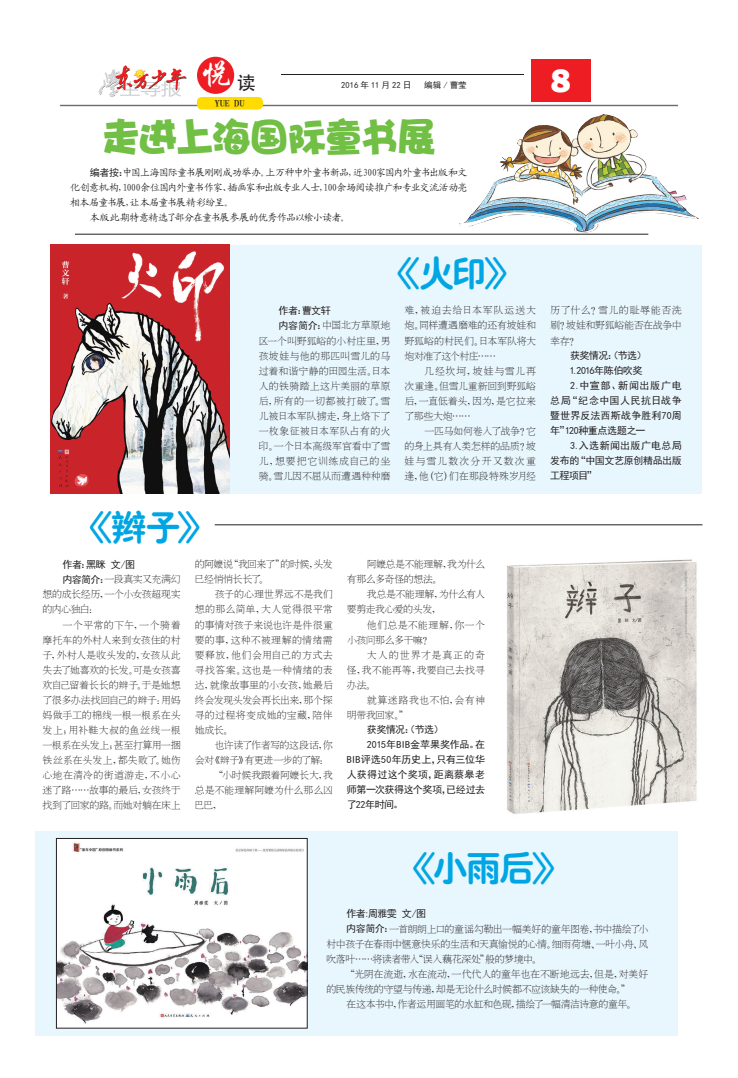
<style>
.page{position:relative;width:738px;height:1078px;background:#fff}
.page>*{position:absolute;margin:0;border:0;box-sizing:border-box;transform-origin:0 0}
.t1{font:40px "DFP Hai Bao W12";letter-spacing:-.08em;color:#71bf44}
.t2{font:36px "H Ye 4 gj";letter-spacing:-.075em;color:#00a6e4}
.t3{font:34px "H Yi 1 gj";color:#fff}
.t4{font:800 34px "Franklin Gothic";color:#fff}
.t5{font:10px/15px "H Ya 2 gj";letter-spacing:-.03em;color:#231f20;text-align:justify}
.t6{font:10px "Kai Ti GB2312";letter-spacing:-.07em;color:#231f20}
.t7{font:10px "Sim Hei";letter-spacing:-.02em;color:#231f20}
.t8{font:10px/15px "H Ya 2 gj";letter-spacing:-.055em;color:#231f20}
.t9{font:10px/15px "H Ya 2 gj";letter-spacing:.005em;color:#231f20}
.t10{font:10px/15px "H Ya 2 gj";letter-spacing:.025em;color:#231f20}
.t11{font:10px "H Ya 2 gj";letter-spacing:-.05em;color:#231f20}
.t12{font:10px "Sim Hei";letter-spacing:-.045em;color:#231f20}
.t13{font:10px "Sim Hei";letter-spacing:.01em;color:#231f20}
.t14{font:10px "Sim Hei";letter-spacing:.025em;color:#231f20}
.t15{font:10px "Sim Hei";letter-spacing:.05em;color:#231f20}
.t16{font:10px "H Ya 2 gj";letter-spacing:-.06em;color:#231f20}
.t17{font:10px "Sim Hei";letter-spacing:.06em;color:#231f20}
.t18{font:10px "Sim Hei";letter-spacing:.03em;color:#231f20}
.t19{font:9px "H Ya 5 gj";color:#231f20}
.t20{font:8.5px "Sim Hei";color:#231f20}
.s1{font-family:"Sim Hei"}
</style>
<div class="page">
<div style="left:206px;top:244px;width:495px;height:249px;background:#e8f6fd"></div>
<div style="left:35px;top:831px;width:642px;height:204px;background:#e8f6fd"></div>
<div style="left:530px;top:60px;width:60px;height:42px;background:#ee1d23"></div>
<hr style="left:60px;top:105px;width:617px;height:1px;background:#6c6d70">
<div style="left:197px;top:97px;width:66px;height:12px;background:#ffdc01;border-radius:5px"></div>
<div style="left:197px;top:57px;width:37px;height:37px;background:#ee1d23;border-radius:50%"></div>
<img style="left:98px;top:65px;width:89px;height:32px">
<hr style="left:281px;top:74px;width:242px;height:1px;background:#231f20">
<hr style="left:75px;top:234px;width:572px;height:1px;background:#231f20">
<img style="left:507px;top:559px;width:190px;height:255px">
<img style="left:50px;top:244px;width:180px;height:249px">
<img style="left:58px;top:840px;width:247px;height:186px">
<div style="left:56px;top:838px;width:251px;height:190px;border:1px solid #231f20"></div>
<hr style="left:214px;top:524px;width:488px;height:1px;background:#231f20">
<img style="left:458px;top:114px;width:240px;height:121px">
<h3 class="t3" style="left:199px;top:57px;width:57px">悦<sub>读</sub></h3>
<p class="t19" style="left:214px;top:99px;width:31px">YUE DU</p>
<p class="t20" style="left:341px;top:81px;width:72px">2016 年 11 月 22 日</p>
<p class="t20" style="left:424px;top:81px;width:44px">编辑 / 曹莹</p>
<h3 class="t4" style="left:550px;top:59px;width:21px">8</h3>
<h1 class="t1" style="left:102px;top:116px;width:336px">走进上海国际童书展</h1>
<p class="t6" style="left:90px;top:168px;width:379px"><span class="s1">编者按：</span>中国上海国际童书展刚刚成功举办。上万种中外童书新品，近300家国内外童书出版和文</p>
<p class="t6" style="left:70px;top:183px;width:399px">化创意机构，1000余位国内外童书作家、插画家和出版专业人士，100余场阅读推广和专业交流活动亮</p>
<p class="t6" style="left:70px;top:198px;width:165px">相本届童书展，让本届童书展精彩纷呈。</p>
<p class="t6" style="left:90px;top:213px;width:261px">本版此期特意精选了部分在童书展参展的优秀作品以飨小读者。</p>
<h2 class="t2" style="left:384px;top:255px;width:136px">《火印》</h2>
<h2 class="t2" style="left:77px;top:509px;width:136px">《辫子》</h2>
<p class="t7" style="left:278px;top:305px;width:54px">作者：曹文轩</p>
<p class="t5" style="left:258px;top:318px;width:133px;text-indent:20px"><span class="s1">内容简介：</span>中国北方草原地区一个叫野狐峪的小村庄里，男孩坡娃与他的那匹叫雪儿的马过着和谐宁静的田园生活。日本人的铁骑踏上这片美丽的草原后，所有的一切都被打破了。雪儿被日本军队掳走，身上烙下了一枚象征被日本军队占有的火印。一个日本高级军官看中了雪儿，想要把它训练成自己的坐骑。雪儿因不屈从而遭遇种种磨</p>
<p class="t5" style="left:404px;top:303px;width:133px">难，被迫去给日本军队运送大炮。同样遭遇磨难的还有坡娃和野狐峪的村民们。日本军队将大炮对准了这个村庄……</p>
<p class="t5" style="left:404px;top:363px;width:133px;text-indent:20px">几经坎坷，坡娃与雪儿再次重逢。但雪儿重新回到野狐峪后，一直低着头，因为，是它拉来了那些大炮……</p>
<p class="t5" style="left:404px;top:423px;width:133px;text-indent:20px">一匹马如何卷入了战争？它的身上具有人类怎样的品质？坡娃与雪儿数次分开又数次重逢，他（它）们在那段特殊岁月经</p>
<p class="t7" style="left:62px;top:559px;width:74px">作者：黑眯 文/图</p>
<p class="t5" style="left:42px;top:572px;width:140px;text-indent:20px"><span class="s1">内容简介：</span>一段真实又充满幻想的成长经历，一个小女孩超现实的内心独白：</p>
<p class="t5" style="left:42px;top:617px;width:140px;text-indent:20px">一个平常的下午，一个骑着摩托车的外村人来到女孩住的村子，外村人是收头发的，女孩从此失去了她喜欢的长发。可是女孩喜欢自己留着长长的辫子。于是她想了很多办法找回自己的辫子：用妈妈做手工的棉线一根一根系在头发上；用补鞋大叔的鱼丝线一根一根系在头发上；甚至打算用一捆铁丝系在头发上，都失败了。她伤心地在清冷的街道游走，不小心迷了路……故事的最后，女孩终于找到了回家的路。而她对躺在床上</p>
<p class="t8" style="left:194px;top:557px;width:140px">的阿嬷说“我回来了”的时候，头发已经悄悄长长了。</p>
<p class="t5" style="left:194px;top:587px;width:140px;text-indent:20px">孩子的心理世界远不是我们想的那么简单，大人觉得很平常的事情对孩子来说也许是件很重要的事，这种不被理解的情绪需要释放，他们会用自己的方式去寻找答案。这也是一种情绪的表达，就像故事里的小女孩，她最后终会发现头发会再长出来，那个探寻的过程将变成她的宝藏，陪伴她成长。</p>
<p class="t16" style="left:214px;top:739px;width:120px">也许读了作者写的这段话，你</p>
<p class="t11" style="left:195px;top:754px;width:136px">会对《辫子》有更进一步的了解：</p>
<p class="t5" style="left:213px;top:767px;width:121px">“小时候我跟着阿嬷长大，我</p>
<p class="t5" style="left:195px;top:782px;width:140px">总是不能理解阿嬷为什么那么凶</p>
<p class="t5" style="left:194px;top:797px;width:29px">巴巴，</p>
<p class="t8" style="left:346px;top:557px;width:140px;text-indent:20px">阿嬷总是不能理解，我为什么有那么多奇怪的想法。</p>
<p class="t8" style="left:347px;top:587px;width:140px;text-indent:20px">我总是不能理解，为什么有人要剪走我心爱的头发，</p>
<p class="t9" style="left:347px;top:617px;width:139px;text-indent:20px">他们总是不能理解，你一个小孩问那么多干嘛？</p>
<p class="t5" style="left:347px;top:647px;width:140px;text-indent:20px">大人的世界才是真正的奇怪，我不能再等，我要自己去找寻办法。</p>
<p class="t10" style="left:346px;top:692px;width:140px;text-indent:20px">就算迷路我也不怕，会有神明带我回家。”</p>
<p class="t7" style="left:366px;top:724px;width:78px">获奖情况：（节选）</p>
<p class="t7" style="left:366px;top:739px;width:120px">2015年BIB金苹果奖作品。在</p>
<p class="t7" style="left:347px;top:754px;width:139px">BIB评选50年历史上，只有三位华</p>
<p class="t14" style="left:347px;top:769px;width:140px">人获得过这个奖项，距离蔡皋老</p>
<p class="t12" style="left:347px;top:784px;width:139px">师第一次获得这个奖项，已经过去</p>
<p class="t7" style="left:346px;top:799px;width:58px">了22年时间。</p>
<p class="t5" style="left:549px;top:303px;width:133px">历了什么？雪儿的耻辱能否洗刷？坡娃和野狐峪能否在战争中幸存？</p>
<p class="t7" style="left:569px;top:350px;width:78px">获奖情况：（节选）</p>
<p class="t7" style="left:569px;top:365px;width:74px">1.2016年陈伯吹奖</p>
<p class="t17" style="left:569px;top:380px;width:113px">2.中宣部、新闻出版广电</p>
<p class="t15" style="left:549px;top:395px;width:133px">总局“纪念中国人民抗日战争</p>
<p class="t13" style="left:549px;top:410px;width:133px">暨世界反法西斯战争胜利70周</p>
<p class="t7" style="left:549px;top:425px;width:97px">年”120种重点选题之一</p>
<p class="t18" style="left:569px;top:440px;width:113px">3.入选新闻出版广电总局</p>
<p class="t7" style="left:549px;top:455px;width:133px">发布的“中国文艺原创精品出版</p>
<p class="t7" style="left:549px;top:470px;width:48px">工程项目”</p>
<h2 class="t2" style="left:400px;top:850px;width:168px">《小雨后》</h2>
<p class="t7" style="left:346px;top:908px;width:81px">作者:周雅雯 文/图</p>
<p class="t5" style="left:326px;top:921px;width:323px;text-indent:20px"><span class="s1">内容简介：</span>一首朗朗上口的童谣勾勒出一幅美好的童年图卷，书中描绘了小村中孩子在春雨中惬意快乐的生活和天真愉悦的心情。细雨荷塘、一叶小舟、风吹落叶……将读者带入“误入藕花深处”般的梦境中。</p>
<p class="t5" style="left:326px;top:966px;width:323px;text-indent:19px">“光阴在流逝，水在流动，一代代人的童年也在不断地远去，但是，对美好的民族传统的守望与传递，却是无论什么时候都不应该缺失的一种使命。”</p>
<p class="t8" style="left:346px;top:996px;width:291px">在这本书中，作者运用画笔的水缸和色砚，描绘了一幅清洁诗意的童年。</p>
</div>
